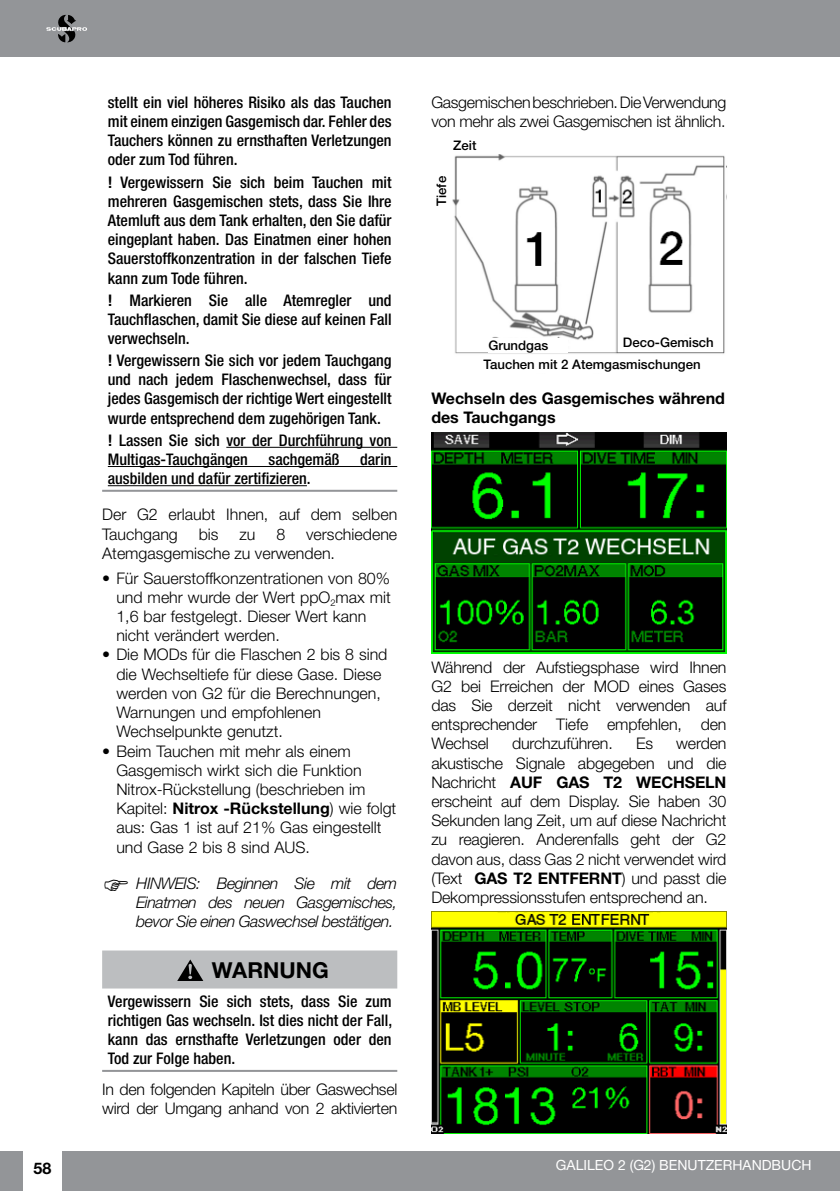
<style>
.page{position:relative;width:840px;height:1191px;background:#fff}
.page>*{position:absolute;margin:0;border:0;box-sizing:border-box;transform-origin:0 0}
.t1{font:700 22px "Helvetica Neue LT Std";color:#000}
.t2{font:300 16px/19.2px "Helvetica Neue LT Std";color:#000}
.t3{font:500 condensed 16px/19.2px "Helvetica Neue LT Std";color:#000;text-align:justify}
.t4{font:300 16px/19.2px "Helvetica Neue LT Std";letter-spacing:-.02em;color:#000}
.t5{font:italic 300 16px/19.2px "Helvetica Neue LT Std";letter-spacing:-.03em;color:#000;text-align:justify}
.t6{font:700 16px/19.2px "Helvetica Neue LT Std";color:#000}
.t7{font:14px "Helvetica Neue LT Std";color:#fff}
.t8{font:500 13.2px/21.4px "Helvetica Neue LT Std";color:#000}
.s1{font-weight:700}
</style>
<div class="page">
<hr style="left:839px;top:0;width:1px;height:57px;background:#939598">
<div style="left:62px;top:1151px;width:777px;height:40px;background:#939598"></div>
<hr style="left:839px;top:1151px;width:1px;height:40px;background:#939598">
<div style="left:0;top:1151px;width:23px;height:40px;background:#939598"></div>
<div style="left:0;top:0;width:839px;height:57px;background:#939598"></div>
<svg style="left:46px;top:15px;width:41px;height:27px"></svg>
<hr style="left:226px;top:447px;width:171px;height:1px;background:#000">
<hr style="left:108px;top:466px;width:289px;height:1px;background:#000">
<hr style="left:102px;top:490px;width:295px;height:2px;background:#939598">
<hr style="left:108px;top:485px;width:199px;height:1px;background:#000">
<div style="left:102px;top:950px;width:295px;height:38px;background:#bcbec0"></div>
<hr style="left:102px;top:1070px;width:295px;height:2px;background:#939598">
<svg style="left:177px;top:959px;width:26px;height:22px"></svg>
<img style="left:452px;top:154px;width:275px;height:200px">
<div style="left:488px;top:338px;width:79px;height:15px;background:#fff"></div>
<div style="left:622px;top:336px;width:91px;height:13px;background:#fff"></div>
<img style="left:431px;top:432px;width:295px;height:221px">
<img style="left:431px;top:912px;width:295px;height:221px">
<p class="t3" style="left:108px;top:92px;width:285px">stellt ein viel höheres Risiko als das Tauchen mit einem einzigen Gasgemisch dar. Fehler des Tauchers können zu ernsthaften Verletzungen oder zum Tod führen.</p>
<p class="t3" style="left:108px;top:172px;width:285px"><span class="s1">!</span> Vergewissern Sie sich beim Tauchen mit mehreren Gasgemischen stets, dass Sie Ihre Atemluft aus dem Tank erhalten, den Sie dafür eingeplant haben. Das Einatmen einer hohen Sauerstoffkonzentration in der falschen Tiefe kann zum Tode führen.</p>
<p class="t3" style="left:108px;top:290px;width:285px"><span class="s1">!</span> Markieren Sie alle Atemregler und Tauchflaschen, damit Sie diese auf keinen Fall verwechseln.</p>
<p class="t3" style="left:108px;top:350px;width:285px"><span class="s1">!</span> Vergewissern Sie sich vor jedem Tauchgang und nach jedem Flaschenwechsel, dass für jedes Gasgemisch der richtige Wert eingestellt wurde entsprechend dem zugehörigen Tank.</p>
<p class="t3" style="left:108px;top:430px;width:285px"><span class="s1">!</span> Lassen Sie sich vor der Durchführung von<br>Multigas-Tauchgängen</p>
<p class="t3" style="left:268px;top:449px;width:72px">sachgemäß</p>
<p class="t3" style="left:360px;top:449px;width:33px">darin</p>
<p class="t3" style="left:108px;top:468px;width:204px">ausbilden und dafür zertifizieren.</p>
<p class="t2" style="left:102px;top:505px;width:296px">Der G2 erlaubt Ihnen, auf dem selben<br>Tauchgang</p>
<p class="t2" style="left:102px;top:524px;width:296px;text-indent:204px">verschiedene<br>Atemgasgemische zu verwenden.</p>
<p class="t2" style="left:116px;top:568px;width:276px;text-indent:-14px">• Für Sauerstoffkonzentrationen von 80% und mehr wurde der Wert ppO<sub>2</sub>max mit 1,6 bar festgelegt. Dieser Wert kann nicht verändert werden.</p>
<p class="t2" style="left:116px;top:645px;width:272px;text-indent:-14px">• Die MODs für die Flaschen 2 bis 8 sind die Wechseltiefe für diese Gase. Diese werden von G2 für die Berechnungen,<br>Warnungen und empfohlenen<br>Wechselpunkte genutzt.</p>
<p class="t2" style="left:116px;top:741px;width:281px;text-indent:-14px">• Beim Tauchen mit mehr als einem Gasgemisch wirkt sich die Funktion Nitrox-Rückstellung (beschrieben im Kapitel: <span class="s1">Nitrox -Rückstellung</span>) wie folgt aus: Gas 1 ist auf 21% Gas eingestellt und Gase 2 bis 8 sind AUS.</p>
<p class="t5" style="left:136px;top:873px;width:262px">HINWEIS: Beginnen Sie mit dem Einatmen des neuen Gasgemisches, bevor Sie einen Gaswechsel bestätigen.</p>
<h1 class="t1" style="left:212px;top:956px;width:118px">WARNUNG</h1>
<p class="t3" style="left:108px;top:991px;width:286px">Vergewissern Sie sich stets, dass Sie zum richtigen Gas wechseln. Ist dies nicht der Fall, kann das ernsthafte Verletzungen oder den Tod zur Folge haben.</p>
<p class="t4" style="left:102px;top:1079px;width:296px">In den folgenden Kapiteln über Gaswechsel wird der Umgang anhand von 2 aktivierten</p>
<p class="t2" style="left:199px;top:524px;width:21px">bis</p>
<p class="t2" style="left:239px;top:524px;width:17px">zu</p>
<p class="t2" style="left:276px;top:524px;width:10px">8</p>
<p class="t4" style="left:431px;top:92px;width:296px">Gasgemischen beschrieben. Die Verwendung von mehr als zwei Gasgemischen ist ähnlich.</p>
<p class="t8" style="left:453px;top:134px;width:25px">Zeit</p>
<p class="t8" style="left:430px;top:206px;width:31px;rotate:-90deg">Tiefe</p>
<p class="t8" style="left:483px;top:332px;width:232px;text-indent:139px">Deco-Gemisch<br>Tauchen mit 2 Atemgasmischungen</p>
<p class="t6" style="left:431px;top:388px;width:295px">Wechseln des Gasgemisches während des Tauchgangs</p>
<p class="t8" style="left:488px;top:334px;width:61px">Grundgas</p>
<p class="t2" style="left:431px;top:657px;width:296px;text-align:justify">Während der Aufstiegsphase wird Ihnen G2 bei Erreichen der MOD eines Gases das Sie derzeit nicht verwenden auf entsprechender Tiefe empfehlen, den Wechsel</p>
<p class="t2" style="left:431px;top:733px;width:296px;text-align:justify;text-indent:245px">werden akustische Signale abgegeben und die Nachricht <span class="s1">AUF GAS T2 WECHSELN </span>erscheint auf dem Display. Sie haben 30<br>Sekunden lang Zeit, um auf diese Nachricht zu reagieren. Anderenfalls geht der G2 davon aus, dass Gas 2 nicht verwendet wird (Text <span class="s1">GAS T2 ENTFERNT</span>) und passt die Dekompressionsstufen entsprechend an.</p>
<p class="t2" style="left:511px;top:733px;width:102px">durchzuführen.</p>
<p class="t2" style="left:635px;top:733px;width:19px">Es</p>
<p class="t6" style="left:34px;top:1158px;width:19px">58</p>
<p class="t7" style="left:555px;top:1156px;width:257px">GALILEO 2 (G2) BENUTZERHANDBUCH</p>
</div>
